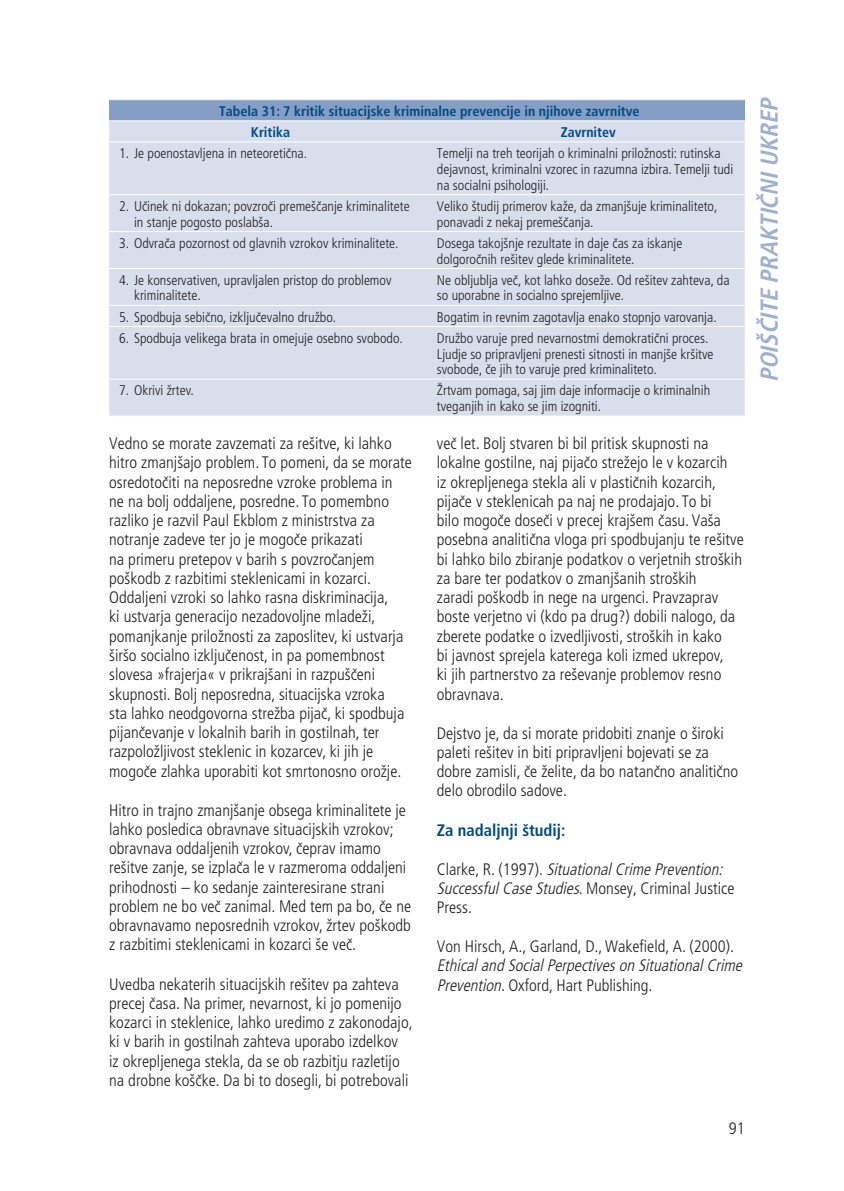
<style>
.page{position:relative;width:844px;height:1191px;background:#fff}
.page>*{position:absolute;margin:0;border:0;box-sizing:border-box;transform-origin:0 0}
.t1{font:italic 700 condensed 24.5px "Frutiger LT Std";color:#9fb1d0}
.t2{font:300 condensed 16.62px/19.2px "Frutiger LT Std";color:#231f20}
.t3{font:italic 300 condensed 16.62px/19.2px "Frutiger LT Std";color:#231f20}
.t4{font:700 condensed 16.62px "Frutiger LT Std";color:#004b85}
.t5{font:300 condensed 14px/15.8px "Frutiger LT Std";color:#231f20}
.t6{font:700 condensed 14px/21.2px "Frutiger LT Std";color:#004b85}
.s1{font-style:normal}
</style>
<div class="page">
<div style="left:109px;top:100px;width:635px;height:21px;background:#859ec4"></div>
<div style="left:109px;top:121px;width:635px;height:295px;background:#d8deec"></div>
<hr style="left:109px;top:120px;width:635px;height:1px;background:#fff">
<hr style="left:109px;top:142px;width:635px;height:1px;background:#fff">
<hr style="left:109px;top:194px;width:635px;height:1px;background:#fff">
<hr style="left:109px;top:231px;width:635px;height:1px;background:#fff">
<hr style="left:109px;top:268px;width:635px;height:1px;background:#fff">
<hr style="left:109px;top:305px;width:635px;height:1px;background:#fff">
<hr style="left:109px;top:326px;width:635px;height:1px;background:#fff">
<hr style="left:109px;top:379px;width:635px;height:1px;background:#fff">
<p class="t6" style="left:251px;top:101px;width:390px;text-indent:-32px">Tabela 31: 7 kritik situacijske kriminalne prevencije in njihove zavrnitve<br>Kritika</p>
<p class="t6" style="left:560px;top:122px;width:57px">Zavrnitev</p>
<p class="t5" style="left:119px;top:146px;width:189px">1. Je poenostavljena in neteoretična.</p>
<p class="t5" style="left:437px;top:146px;width:298px">Temelji na treh teorijah o kriminalni priložnosti: rutinska dejavnost, kriminalni vzorec in razumna izbira. Temelji tudi na socialni psihologiji.</p>
<p class="t5" style="left:134px;top:199px;width:277px;text-indent:-15px">2. Učinek ni dokazan; povzroči premeščanje kriminalitete in stanje pogosto poslabša.</p>
<p class="t5" style="left:437px;top:199px;width:282px">Veliko študij primerov kaže, da zmanjšuje kriminaliteto, ponavadi z nekaj premeščanja.</p>
<p class="t5" style="left:119px;top:236px;width:281px">3. Odvrača pozornost od glavnih vzrokov kriminalitete.</p>
<p class="t5" style="left:437px;top:236px;width:247px">Dosega takojšnje rezultate in daje čas za iskanje dolgoročnih rešitev glede kriminalitete.</p>
<p class="t5" style="left:134px;top:273px;width:259px;text-indent:-15px">4. Je konservativen, upravljalen pristop do problemov kriminalitete.</p>
<p class="t5" style="left:437px;top:273px;width:294px">Ne obljublja več, kot lahko doseže. Od rešitev zahteva, da so uporabne in socialno sprejemljive.</p>
<p class="t5" style="left:119px;top:310px;width:218px">5. Spodbuja sebično, izključevalno družbo.</p>
<p class="t5" style="left:437px;top:310px;width:281px">Bogatim in revnim zagotavlja enako stopnjo varovanja.</p>
<p class="t5" style="left:119px;top:331px;width:285px">6. Spodbuja velikega brata in omejuje osebno svobodo.</p>
<p class="t5" style="left:437px;top:331px;width:278px">Družbo varuje pred nevarnostmi demokratični proces.<br>Ljudje so pripravljeni prenesti sitnosti in manjše kršitve svobode, če jih to varuje pred kriminaliteto.</p>
<p class="t5" style="left:119px;top:383px;width:76px">7. Okrivi žrtev.</p>
<p class="t5" style="left:437px;top:383px;width:275px">Žrtvam pomaga, saj jim daje informacije o kriminalnih tveganjih in kako se jim izogniti.</p>
<p class="t2" style="left:437px;top:435px;width:308px">več let. Bolj stvaren bi bil pritisk skupnosti na lokalne gostilne, naj pijačo strežejo le v kozarcih<br>iz okrepljenega stekla ali v plastičnih kozarcih, pijače v steklenicah pa naj ne prodajajo. To bi<br>bilo mogoče doseči v precej krajšem času. Vaša posebna analitična vloga pri spodbujanju te rešitve bi lahko bilo zbiranje podatkov o verjetnih stroških za bare ter podatkov o zmanjšanih stroških<br>zaradi poškodb in nege na urgenci. Pravzaprav boste verjetno vi (kdo pa drug?) dobili nalogo, da zberete podatke o izvedljivosti, stroških in kako<br>bi javnost sprejela katerega koli izmed ukrepov,<br>ki jih partnerstvo za reševanje problemov resno obravnava.</p>
<p class="t2" style="left:437px;top:724px;width:303px">Dejstvo je, da si morate pridobiti znanje o široki paleti rešitev in biti pripravljeni bojevati se za dobre zamisli, če želite, da bo natančno analitično delo obrodilo sadove.</p>
<p class="t4" style="left:437px;top:821px;width:130px">Za nadaljnji študij:</p>
<p class="t3" style="left:437px;top:860px;width:299px"><span class="s1">C l a r k e , R . ( 1 9 9 7 ) .</span> SituationalCrime Prevention:<br>SuccessfulCase Studies<span class="s1">. Monsey, Criminal Justice<br>Press.</span></p>
<p class="t2" style="left:437px;top:937px;width:298px">Von Hirsch, A., Garland, D., Wakefield, A. (2000).</p>
<p class="t3" style="left:437px;top:957px;width:310px">Ethicaland SocialPerpectiveson SituationalCrime<br>Prevention<span class="s1">. Oxford, Hart Publishing.</span></p>
<p class="t2" style="left:109px;top:435px;width:304px">Vedno se morate zavzemati za rešitve, ki lahko hitro zmanjšajo problem. To pomeni, da se morate osredotočiti na neposredne vzroke problema in<br>ne na bolj oddaljene, posredne. To pomembno razliko je razvil Paul Ekblom z ministrstva za notranje zadeve ter jo je mogoče prikazati<br>na primeru pretepov v barih s povzročanjem poškodb z razbitimi steklenicami in kozarci.<br>Oddaljeni vzroki so lahko rasna diskriminacija,<br>ki ustvarja generacijo nezadovoljne mladeži, pomanjkanje priložnosti za zaposlitev, ki ustvarja širšo socialno izključenost, in pa pomembnost slovesa »frajerja« v prikrajšani in razpuščeni skupnosti. Bolj neposredna, situacijska vzroka<br>sta lahko neodgovorna strežba pijač, ki spodbuja pijančevanje v lokalnih barih in gostilnah, ter razpoložljivost steklenic in kozarcev, ki jih je mogoče zlahka uporabiti kot smrtonosno orožje.</p>
<p class="t2" style="left:109px;top:801px;width:303px">Hitro in trajno zmanjšanje obsega kriminalitete je lahko posledica obravnave situacijskih vzrokov; obravnava oddaljenih vzrokov, čeprav imamo rešitve zanje, se izplača le v razmeroma oddaljeni prihodnosti – ko sedanje zainteresirane strani problem ne bo več zanimal. Med tem pa bo, če ne obravnavamo neposrednih vzrokov, žrtev poškodb z razbitimi steklenicami in kozarci še več.</p>
<p class="t2" style="left:109px;top:975px;width:305px">Uvedba nekaterih situacijskih rešitev pa zahteva precej časa. Na primer, nevarnost, ki jo pomenijo kozarci in steklenice, lahko uredimo z zakonodajo, ki v barih in gostilnah zahteva uporabo izdelkov<br>iz okrepljenega stekla, da se ob razbitju razletijo na drobne koščke. Da bi to dosegli, bi potrebovali</p>
<p class="t2" style="left:728px;top:1119px;width:17px">91</p>
<h1 class="t1" style="left:757px;top:382px;width:290px;rotate:-90deg">POIŠČITE PRAKTIČNIUKREP</h1>
</div>
